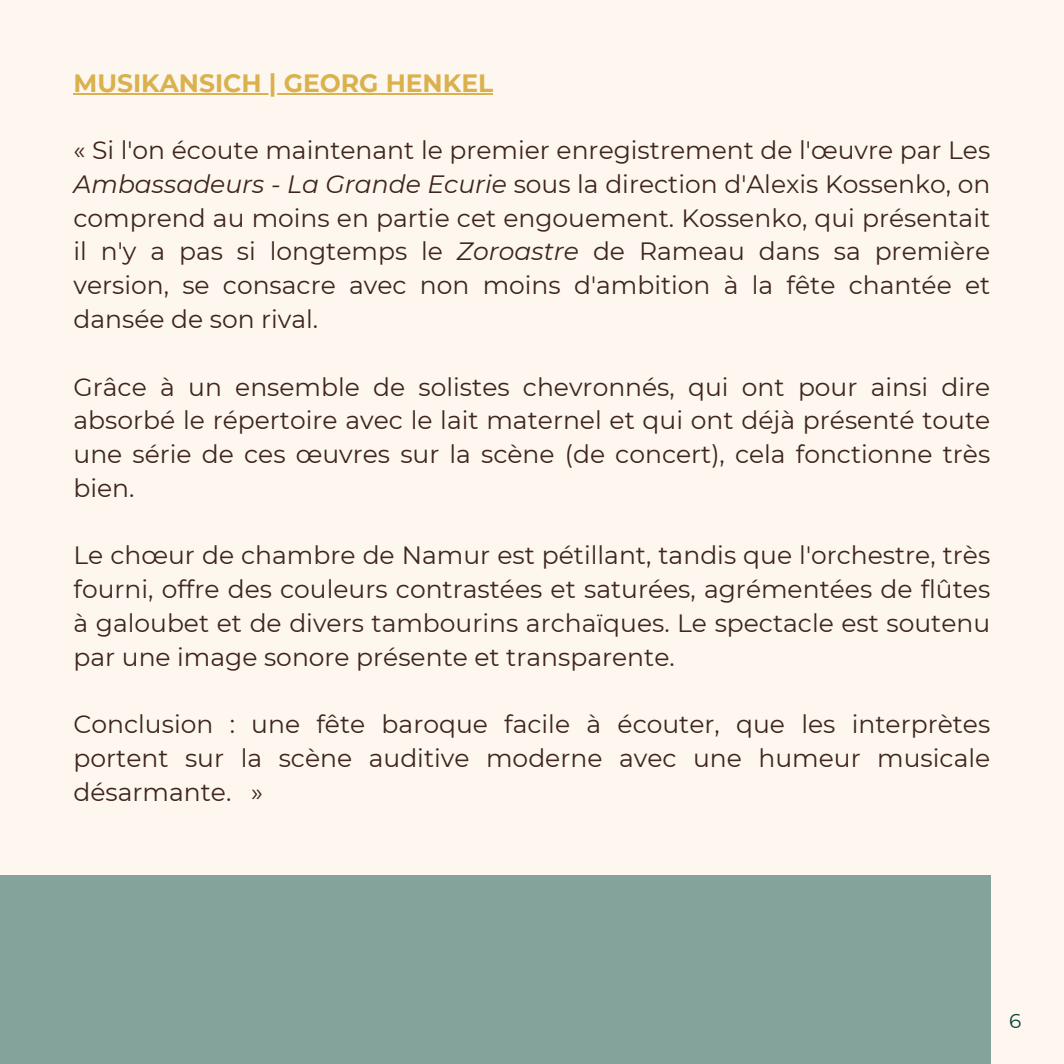
<style>
.page{position:relative;width:1064px;height:1064px;background:#fff}
.page>*{position:absolute;margin:0;border:0;box-sizing:border-box;transform-origin:0 0}
.t1{font:25px/33.8px "Montserrat";color:#3e251e;text-align:justify}
.t2{font:700 25px "Montserrat";color:#dab14d}
.t3{font:20px "Montserrat";color:#074737}
.s1{font-style:italic}
</style>
<div class="page">
<div style="left:0;top:0;width:1063px;height:1063px;background:#fdf7f0"></div>
<div style="left:0;top:875px;width:989px;height:188px;background:#83a39b"></div>
<hr style="left:73px;top:93px;width:420px;height:2px;background:#dab14d">
<p class="t2" style="left:73px;top:67px;width:421px">MUSIKANSICH | GEORG HENKEL</p>
<p class="t1" style="left:73px;top:133px;width:918px">« Si l'on écoute maintenant le premier enregistrement de l'œuvre par Les <span class="s1">Ambassadeurs - La Grande Ecurie</span> sous la direction d'Alexis Kossenko, on comprend au moins en partie cet engouement. Kossenko, qui présentait il n'y a pas si longtemps le <span class="s1">Zoroastre</span> de Rameau dans sa première version, se consacre avec non moins d'ambition à la fête chantée et dansée de son rival.</p>
<p class="t1" style="left:73px;top:369px;width:918px">Grâce à un ensemble de solistes chevronnés, qui ont pour ainsi dire absorbé le répertoire avec le lait maternel et qui ont déjà présenté toute une série de ces œuvres sur la scène (de concert), cela fonctionne très bien.</p>
<p class="t1" style="left:73px;top:538px;width:918px">Le chœur de chambre de Namur est pétillant, tandis que l'orchestre, très fourni, offre des couleurs contrastées et saturées, agrémentées de flûtes à galoubet et de divers tambourins archaïques. Le spectacle est soutenu par une image sonore présente et transparente.</p>
<p class="t1" style="left:73px;top:707px;width:918px">Conclusion : une fête baroque facile à écouter, que les interprètes portent sur la scène auditive moderne avec une humeur musicale désarmante. »</p>
<h1 class="t3" style="left:1008px;top:1007px;width:14px">6</h1>
</div>
